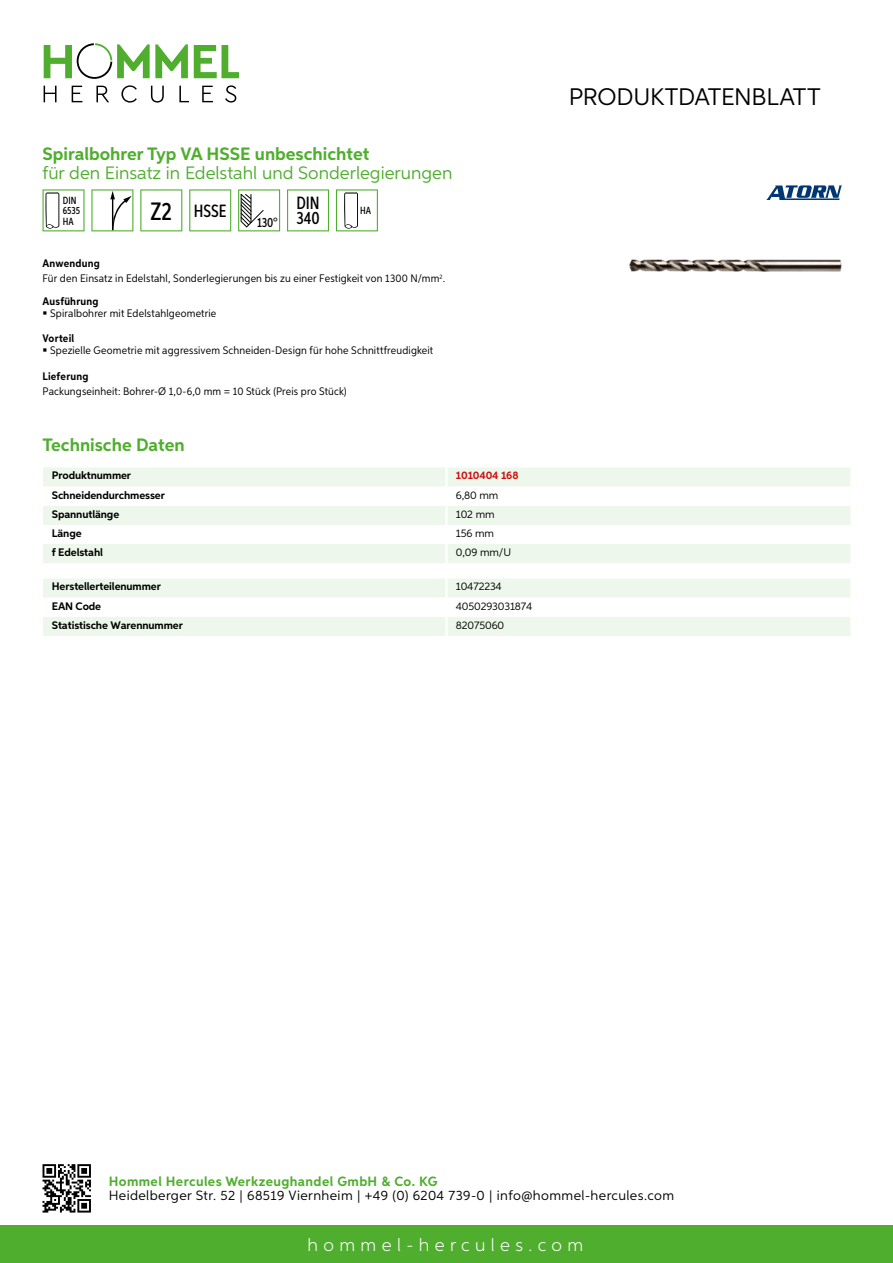
<style>
.page{position:relative;width:893px;height:1263px;background:#fff}
.page>*{position:absolute;margin:0;border:0;box-sizing:border-box;transform-origin:0 0}
.t1{font:24px "Aspira";letter-spacing:-.01em;color:#000}
.t2{font:700 18px "Aspira";color:#50ae2f}
.t3{font:18px "Aspira";color:#50ae2f}
.t4{font:300 18px "Aspira";letter-spacing:.3em;color:#fff}
.t5{font:500 17.85px/14.9px "Aspira XX Nar";color:#000}
.t6{font:13.5px "Aspira";letter-spacing:.03em;color:#000}
.t7{font:700 13.5px "Aspira";letter-spacing:.03em;color:#50ae2f}
.t8{font:500 13.35px "Aspira XX Nar";color:#000}
.t9{font:10.95px/15.1px "Aspira Nar";letter-spacing:.015em;color:#000}
.t10{font:700 10.95px "Aspira";letter-spacing:-.01em;color:#000}
.t11{font:10.95px "Aspira";letter-spacing:-.01em;color:#000}
.t12{font:700 10.95px "Aspira Nar";letter-spacing:.02em;color:#000}
.t13{font:700 10.95px "Aspira";letter-spacing:-.01em;color:#cd1013}
.t14{font:500 10.35px/10.4px "Aspira XX Nar";color:#000}
.s1{font-size:25.2px}
.s2{font-weight:700}
</style>
<div class="page">
<div style="left:0;top:1226px;width:893px;height:37px;background:#50ae2f"></div>
<svg style="left:43px;top:1164px;width:48px;height:48px"></svg>
<svg style="left:194px;top:45px;width:45px;height:33px"></svg>
<svg style="left:44px;top:43px;width:144px;height:36px"></svg>
<svg style="left:44px;top:86px;width:13px;height:16px"></svg>
<svg style="left:72px;top:86px;width:10px;height:16px"></svg>
<svg style="left:96px;top:86px;width:13px;height:16px"></svg>
<svg style="left:121px;top:85px;width:16px;height:18px"></svg>
<svg style="left:151px;top:86px;width:13px;height:17px"></svg>
<svg style="left:179px;top:86px;width:10px;height:16px"></svg>
<svg style="left:202px;top:86px;width:11px;height:16px"></svg>
<svg style="left:225px;top:85px;width:11px;height:18px"></svg>
<div style="left:43px;top:467px;width:807px;height:96px;background:#eef7eb"></div>
<svg style="left:43px;top:487px;width:807px;height:57px"></svg>
<hr style="left:445px;top:467px;width:3px;height:20px;background:#fff">
<hr style="left:445px;top:487px;width:3px;height:19px;background:#fff">
<hr style="left:445px;top:506px;width:3px;height:19px;background:#fff">
<hr style="left:445px;top:525px;width:3px;height:19px;background:#fff">
<hr style="left:445px;top:544px;width:3px;height:19px;background:#fff">
<svg style="left:43px;top:579px;width:807px;height:57px"></svg>
<hr style="left:445px;top:617px;width:3px;height:19px;background:#fff">
<svg style="left:43px;top:189px;width:42px;height:42px"></svg>
<svg style="left:91px;top:189px;width:42px;height:42px"></svg>
<svg style="left:140px;top:189px;width:42px;height:42px"></svg>
<svg style="left:189px;top:189px;width:42px;height:42px"></svg>
<svg style="left:238px;top:189px;width:42px;height:42px"></svg>
<svg style="left:287px;top:189px;width:42px;height:42px"></svg>
<svg style="left:336px;top:189px;width:42px;height:42px"></svg>
<img style="left:629px;top:259px;width:213px;height:13px">
<svg style="left:766px;top:185px;width:76px;height:15px"></svg>
<h2 class="t2" style="left:43px;top:142px;width:329px">Spiralbohrer Typ VA HSSE unbeschichtet</h2>
<h2 class="t3" style="left:43px;top:162px;width:411px">für den Einsatz in Edelstahl und Sonderlegierungen</h2>
<p class="t14" style="left:63px;top:195px;width:19px">DIN<br>6535<br>HA</p>
<h3 class="t5" style="left:151px;top:203px;width:77px"><span class="s1">Z2</span> HSSE</h3>
<p class="t8" style="left:257px;top:215px;width:22px">130°</p>
<h3 class="t5" style="left:296px;top:196px;width:25px">DIN<br>340</h3>
<p class="t14" style="left:360px;top:205px;width:12px">HA</p>
<p class="t9" style="left:43px;top:256px;width:404px"><span class="s2">Anwendung<br></span>Für den Einsatz in Edelstahl, Sonderlegierungen bis zu einer Festigkeit von 1300 N/mm<sup>2</sup>.</p>
<p class="t12" style="left:43px;top:294px;width:58px">Ausführung</p>
<p class="t9" style="left:50px;top:306px;width:168px">Spiralbohrer mit Edelstahlgeometrie</p>
<p class="t12" style="left:43px;top:331px;width:33px">Vorteil</p>
<p class="t9" style="left:50px;top:343px;width:385px">Spezielle Geometrie mit aggressivem Schneiden-Design für hohe Schnittfreudigkeit</p>
<p class="t12" style="left:43px;top:369px;width:47px">Lieferung</p>
<p class="t9" style="left:43px;top:383px;width:306px">Packungseinheit: Bohrer-Ø 1,0-6,0 mm = 10 Stück (Preis pro Stück)</p>
<h2 class="t2" style="left:43px;top:433px;width:144px">Technische Daten</h2>
<p class="t10" style="left:52px;top:469px;width:81px">Produktnummer</p>
<p class="t13" style="left:456px;top:469px;width:64px">1010404 168</p>
<p class="t10" style="left:52px;top:488px;width:115px">Schneidendurchmesser</p>
<p class="t11" style="left:456px;top:488px;width:44px">6,80 mm</p>
<p class="t10" style="left:52px;top:507px;width:69px">Spannutlänge</p>
<p class="t11" style="left:456px;top:507px;width:40px">102 mm</p>
<p class="t10" style="left:52px;top:526px;width:31px">Länge</p>
<p class="t11" style="left:456px;top:526px;width:40px">156 mm</p>
<p class="t10" style="left:52px;top:545px;width:53px">f Edelstahl</p>
<p class="t11" style="left:456px;top:545px;width:55px">0,09 mm/U</p>
<p class="t10" style="left:52px;top:580px;width:111px">Herstellerteilenummer</p>
<p class="t11" style="left:456px;top:580px;width:47px">10472234</p>
<p class="t10" style="left:52px;top:599px;width:51px">EAN Code</p>
<p class="t11" style="left:456px;top:599px;width:78px">4050293031874</p>
<p class="t10" style="left:52px;top:618px;width:132px">Statistische Warennummer</p>
<p class="t11" style="left:456px;top:618px;width:50px">82075060</p>
<h1 class="t1" style="left:569px;top:82px;width:253px">Produktdatenblatt</h1>
<p class="t7" style="left:109px;top:1172px;width:330px">Hommel Hercules Werkzeughandel GmbH &amp; Co. KG</p>
<p class="t6" style="left:109px;top:1187px;width:567px">Heidelberger Str. 52 | 68519 Viernheim | +49 (0) 6204 739-0 | info@hommel-hercules.com</p>
<h2 class="t4" style="left:307px;top:1234px;width:277px">hommel-hercules.com</h2>
</div>
